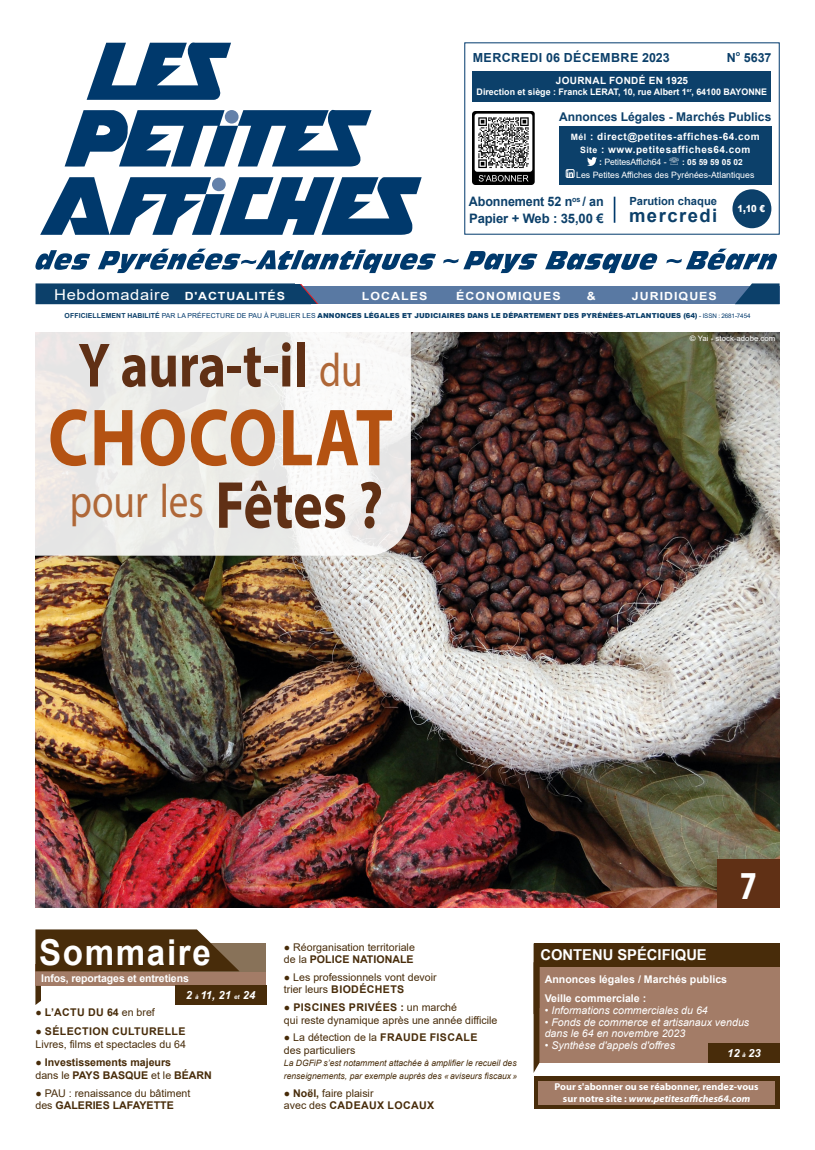
<style>
.page{position:relative;width:815px;height:1150px;background:#fff}
.page>*{position:absolute;margin:0;border:0;box-sizing:border-box;transform-origin:0 0}
.t1{font:700 81.75px "Myriad Pro";letter-spacing:.02em;color:#b45212;scale:.83 1}
.t2{font:700 63px "Myriad Pro";color:#603015;scale:.83 1}
.t3{font:47px "Myriad Pro";color:#af6737;scale:.83 1}
.t4{font:700 condensed 39.75px "Myriad Pro";color:#fff}
.t5{font:700 35.62px "Arial";letter-spacing:.05em;color:#fff;scale:.93 1}
.t6{font:700 18.5px "Arial";letter-spacing:.08em;color:#0c406a}
.t7{font:15px "Arial";letter-spacing:.04em;color:#fff;scale:1.1 1}
.t8{font:700 15px "Arial Narrow";color:#fff;scale:1.2 1}
.t9{font:700 13px/16.8px "Arial";letter-spacing:-.01em;color:#0c406a;scale:.96 1}
.t10{font:700 12.5px "Arial";letter-spacing:.035em;color:#0c406a}
.t11{font:700 12px "Arial";color:#0c406a}
.t12{font:700 11.25px "Arial";letter-spacing:.085em;color:#fff;scale:1.1 1}
.t13{font:italic 700 11.25px "Arial";color:#fff}
.t14{font:700 11.12px "Arial";color:#0c406a}
.t15{font:italic 700 11.12px "Arial";color:#fff}
.t16{font:10.62px/12.5px "Arial";color:#482c0a}
.t17{font:italic 10.62px/11.9px "Arial";color:#fff}
.t18{font:700 10.62px/19px "Arial";color:#fff}
.t19{font:700 10.62px/12.8px "Arial";color:#482c0a}
.t20{font:700 10.62px/12.5px "Arial";letter-spacing:.035em;color:#482c0a}
.t21{font:700 10px/12.5px "Arial";letter-spacing:.05em;color:#fff;text-align:center}
.t22{font:700 10px/12px "Myriad Pro";color:#fff;text-align:center}
.t23{font:900 9.75px "Arial";color:#fff;scale:.86 1}
.t24{font:700 9px "Arial";color:#fff}
.t25{font:italic 8.75px/12.5px "Arial";color:#482c0a}
.t26{font:8.75px "Arial";color:#fff}
.t27{font:700 8.38px "Arial";color:#fff}
.t28{font:7.5px "Arial";color:#fff;scale:1.05 1}
.t29{font:900 6.88px "Arial";letter-spacing:.015em;color:#0c406a}
.s1{font-size:8.75px}
.s2{font-weight:700}
.s3{font-weight:700;font-size:11.25px}
.s4{font-weight:400;color:#00396c}
.s5{font-weight:400;font-size:6.25px;color:#00396c}
.s6{font-weight:400;font-size:47px;color:#af6737}
.s7{font-weight:700;font-size:67.12px;color:#603015}
.s8{font-size:6.25px}
.s9{font-weight:400}
.s10{font-style:italic}
</style>
<div class="page">
<div style="left:291px;top:286px;width:489px;height:18px;background:#5979a3"></div>
<svg style="left:735px;top:283px;width:45px;height:21px"></svg>
<div style="left:559px;top:126px;width:212px;height:59px;background:#0c406a"></div>
<svg style="left:588px;top:158px;width:9px;height:7px"></svg>
<div style="left:472px;top:71px;width:299px;height:30px;background:#0c406a"></div>
<svg style="left:614px;top:197px;width:1px;height:26px"></svg>
<div style="left:732px;top:189px;width:39px;height:39px;background:#0c406a;border-radius:50%"></div>
<svg style="left:36px;top:283px;width:282px;height:22px;background:#1d4c74"></svg>
<div style="left:312px;top:304px;width:18px;height:5px;background:#fff"></div>
<img style="left:472px;top:112px;width:63px;height:73px">
<div style="left:35px;top:964px;width:231px;height:22px;background:#a37c67"></div>
<svg style="left:35px;top:986px;width:6px;height:19px"></svg>
<div style="left:81px;top:943px;width:185px;height:28px;background:#887259"></div>
<svg style="left:35px;top:929px;width:204px;height:42px;background:#573d1e"></svg>
<div style="left:175px;top:986px;width:91px;height:19px;background:#482c0a"></div>
<svg style="left:568px;top:171px;width:4px;height:5px"></svg>
<div style="left:566px;top:169px;width:8px;height:9px;border:1px solid #fff"></div>
<svg style="left:87px;top:43px;width:144px;height:57px"></svg>
<svg style="left:40px;top:177px;width:382px;height:58px"></svg>
<svg style="left:65px;top:110px;width:307px;height:57px"></svg>
<div style="left:225px;top:110px;width:14px;height:14px;background:#6481aa;border-radius:50%"></div>
<div style="left:212px;top:178px;width:14px;height:13px;background:#6481aa;border-radius:50%"></div>
<svg style="left:35px;top:250px;width:55px;height:20px"></svg>
<svg style="left:545px;top:251px;width:113px;height:22px"></svg>
<svg style="left:666px;top:249px;width:111px;height:21px"></svg>
<svg style="left:443px;top:251px;width:95px;height:22px"></svg>
<svg style="left:98px;top:249px;width:338px;height:24px"></svg>
<img style="left:35px;top:333px;width:745px;height:575px">
<div style="left:717px;top:860px;width:63px;height:48px;background:#603015"></div>
<div style="left:534px;top:944px;width:246px;height:119px;background:#a37c67"></div>
<div style="left:708px;top:1043px;width:72px;height:20px;background:#482c0a"></div>
<div style="left:534px;top:943px;width:246px;height:23px;background:#482c0a"></div>
<svg style="left:534px;top:966px;width:5px;height:106px"></svg>
<svg style="left:35px;top:332px;width:376px;height:224px;fill:#edece8"></svg>
<div style="left:534px;top:1076px;width:246px;height:33px;background:#482c0a"></div>
<div style="left:539px;top:1081px;width:236px;height:24px;background:#a37c67"></div>
<p class="t10" style="left:473px;top:48px;width:199px">MERCREDI 06 DÉCEMBRE 2023</p>
<p class="t10" style="left:727px;top:48px;width:46px">N<sup>o</sup> 5637</p>
<p class="t21" style="left:556px;top:75px;width:134px">JOURNAL FONDÉ EN 1925</p>
<p class="t24" style="left:477px;top:86px;width:292px">Direction et siège : Franck LERAT, 10, rue Albert 1<sup>er</sup>, 64100 BAYONNE</p>
<p class="t11" style="left:559px;top:109px;width:214px">Annonces Légales - Marchés Publics</p>
<p class="t21" style="left:571px;top:130px;width:190px"><span class="s1">Mél</span> : direct@petites-affiches-64.com<br><span class="s1">Site</span> : www.petitesaffiches64.com</p>
<p class="t26" style="left:599px;top:156px;width:69px"><span class="s2">:</span> PetitesAffich64 -</p>
<p class="t27" style="left:682px;top:156px;width:62px">: 05 59 59 05 02</p>
<p class="t26" style="left:576px;top:169px;width:180px">Les Petites Affiches des Pyrénées-Atlantiques</p>
<p class="t9" style="left:469px;top:193px;width:142px">Abonnement 52 n<sup>os</sup> / an<br>Papier + Web : 35,00 €</p>
<p class="t14" style="left:629px;top:193px;width:89px">Parution chaque</p>
<h3 class="t6" style="left:629px;top:202px;width:90px">mercredi</h3>
<p class="t23" style="left:737px;top:202px;width:33px">1,10 €</p>
<h3 class="t7" style="left:54px;top:285px;width:211px">Hebdomadaire <span class="s3">D'ACTUALITÉS</span></h3>
<p class="t12" style="left:362px;top:288px;width:61px">LOCALES</p>
<p class="t12" style="left:456px;top:288px;width:97px">ÉCONOMIQUES</p>
<p class="t12" style="left:587px;top:288px;width:10px">&amp;</p>
<p class="t12" style="left:632px;top:288px;width:79px">JURIDIQUES</p>
<p class="t29" style="left:65px;top:311px;width:687px"><span class="s2">OFFICIELLEMENT HABILITÉ</span> <span class="s4">PAR LA PRÉFECTURE DE PAU À PUBLIER LES</span> ANNONCES LÉGALES ET JUDICIAIRES DANS LE DÉPARTEMENT DES PYRÉNÉES-ATLANTIQUES (64) <span class="s5">- ISSN : 2681-7454</span></p>
<h2 class="t2" style="left:78px;top:324px;width:344px">Y aura-t-il <span class="s6">du</span></h2>
<h1 class="t1" style="left:48px;top:384px;width:417px">CHOCOLAT</h1>
<h3 class="t3" style="left:70px;top:472px;width:379px">pour les <span class="s7">Fêtes ?</span></h3>
<p class="t28" style="left:690px;top:334px;width:83px">© Yai - stock-adobe.com</p>
<h3 class="t5" style="left:39px;top:928px;width:186px">Sommaire</h3>
<p class="t18" style="left:41px;top:969px;width:149px">Infos, reportages et entretiens</p>
<p class="t13" style="left:186px;top:988px;width:71px">2 <span class="s8">à</span> 11, 21 <span class="s8">et</span> 24</p>
<p class="t19" style="left:35px;top:1006px;width:121px"><span class="s9">●</span> L’ACTU DU 64 <span class="s9">en bref</span></p>
<p class="t20" style="left:35px;top:1025px;width:152px">● SÉLECTION CULTURELLE</p>
<p class="t16" style="left:35px;top:1037px;width:152px">Livres, films et spectacles du 64</p>
<p class="t19" style="left:35px;top:1056px;width:178px">● Investissements majeurs<br><span class="s9">dans le</span> PAYS BASQUE <span class="s9">et le</span> BÉARN</p>
<p class="t16" style="left:35px;top:1086px;width:157px"><span class="s2">●</span> PAU : renaissance du bâtiment des <span class="s2">GALERIES LAFAYETTE</span></p>
<p class="t16" style="left:284px;top:940px;width:133px"><span class="s2">●</span> Réorganisation territoriale de la <span class="s2">POLICE NATIONALE</span></p>
<p class="t16" style="left:284px;top:971px;width:154px"><span class="s2">●</span> Les professionnels vont devoir trier leurs <span class="s2">BIODÉCHETS</span></p>
<p class="t16" style="left:284px;top:1001px;width:215px"><span class="s2">● PISCINES PRIVÉES :</span> un marché<br>qui reste dynamique après une année difficile</p>
<p class="t16" style="left:284px;top:1031px;width:195px"><span class="s2">●</span> La détection de la <span class="s2">FRAUDE FISCALE </span>des particuliers</p>
<p class="t25" style="left:284px;top:1057px;width:235px">La DGFiP s’est notamment attachée à amplifier le recueil des renseignements, par exemple auprès des « aviseurs fiscaux »</p>
<p class="t20" style="left:284px;top:1087px;width:152px">● Noël, <span class="s9">faire plaisir<br>avec des</span> CADEAUX LOCAUX</p>
<h3 class="t8" style="left:540px;top:943px;width:140px">CONTENU SPÉCIFIQUE</h3>
<h3 class="t4" style="left:740px;top:861px;width:18px">7</h3>
<p class="t18" style="left:545px;top:970px;width:184px">Annonces légales / Marchés publics<br>Veille commerciale :</p>
<p class="t17" style="left:545px;top:1004px;width:165px">• Informations commerciales du 64</p>
<p class="t17" style="left:545px;top:1016px;width:206px">• Fonds de commerce et artisanaux vendus dans le 64 en novembre 2023</p>
<p class="t17" style="left:545px;top:1040px;width:132px">• Synthèse d'appels d'offres</p>
<p class="t15" style="left:727px;top:1045px;width:35px">12 <span class="s8">à</span> 23</p>
<p class="t22" style="left:555px;top:1080px;width:206px">Pour s'abonner ou se réabonner, rendez-vous sur notre site : <span class="s10">www.petitesaffiches64.com</span></p>
</div>
